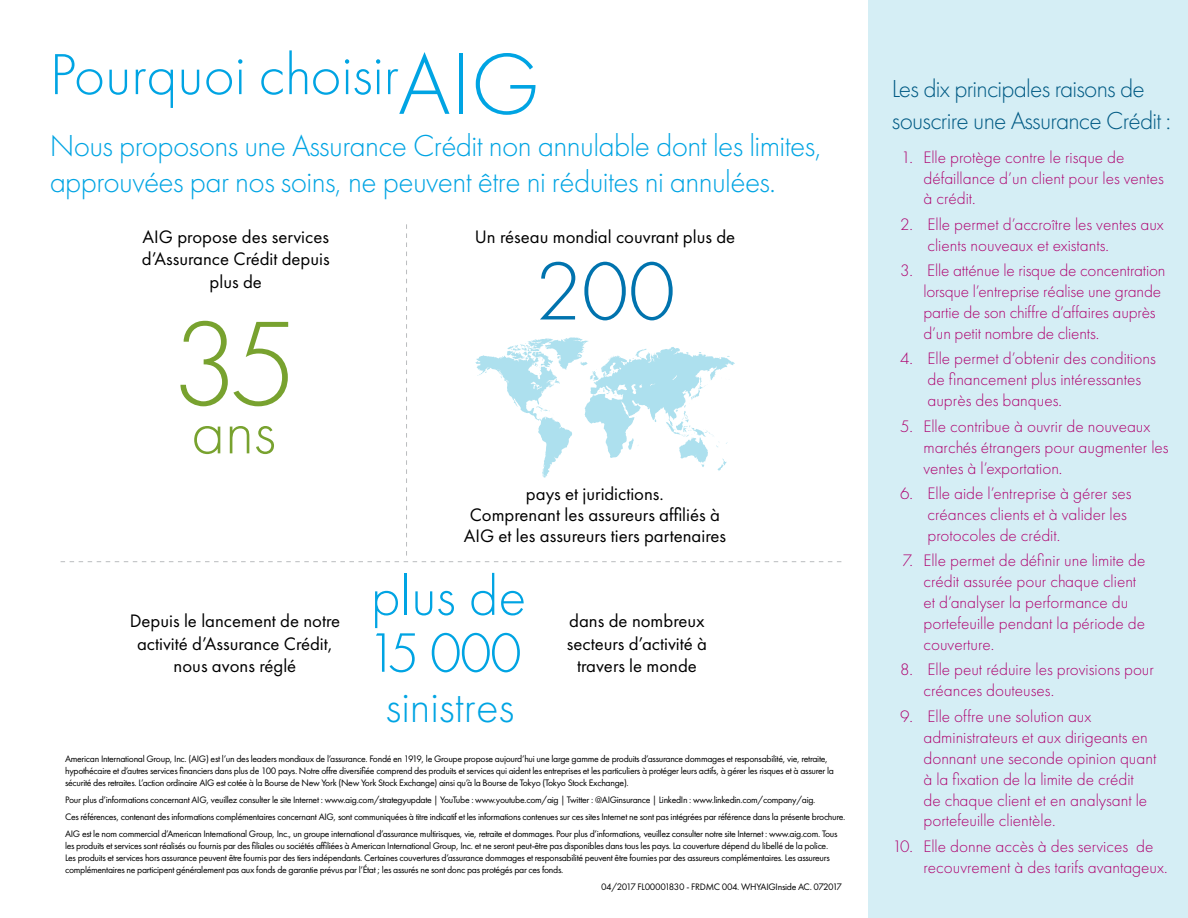
<style>
.page{position:relative;width:1188px;height:918px;background:#fff}
.page>*{position:absolute;margin:0;border:0;box-sizing:border-box;transform-origin:0 0}
.t1{font:300 85.5px "Futura PT";color:#0073ae}
.t2{font:300 65.7px "Futura PT";color:#78a22f}
.t3{font:300 60px "Futura PT";color:#00a4e3}
.t4{font:300 57.6px "Futura PT";color:#00a4e3}
.t5{font:300 46.8px "Futura PT";color:#00a4e3}
.t6{font:300 31.5px/36px "Futura PT";letter-spacing:-.02em;color:#00a4e3}
.t7{font:300 25.5px/31.5px "Futura PT";letter-spacing:-.03em;color:#005a84}
.t8{font:18.75px/22.5px "Futura PT";color:#000;text-align:center}
.t9{font:300 17.25px/21px "Futura PT";color:#ae006e}
.t10{font:9.75px/12px "Futura PT";letter-spacing:-.03em;color:#000}
.s1{font-size:90px}
</style>
<div class="page">
<div style="left:868px;top:0;width:320px;height:918px;background:#d5eef5"></div>
<svg style="left:61px;top:224px;width:780px;height:338px"></svg>
<h3 class="t3" style="left:50px;top:40px;width:492px">Pourquoi choisir <span class="s1">AIG</span></h3>
<h3 class="t6" style="left:50px;top:127px;width:774px">Nous proposons une Assurance Crédit non annulable dont les limites, approuvées par nos soins, ne peuvent être ni réduites ni annulées.</h3>
<h3 class="t8" style="left:142px;top:225px;width:189px">AIG propose des services d’Assurance Crédit depuis plus de</h3>
<h2 class="t2" style="left:171px;top:394px;width:128px"><sup>35</sup>ans</h2>
<h3 class="t8" style="left:475px;top:225px;width:262px">Un réseau mondial couvrant plus de</h3>
<h1 class="t1" style="left:535px;top:243px;width:142px">200</h1>
<h3 class="t8" style="left:464px;top:483px;width:264px;line-height:21px">pays et juridictions.<br>Comprenant les assureurs affiliés à<br>AIG et les assureurs tiers partenaires</h3>
<h3 class="t4" style="left:371px;top:563px;width:157px">plus de</h3>
<h3 class="t8" style="left:130px;top:610px;width:212px">Depuis le lancement de notre activité d’Assurance Crédit, nous avons réglé</h3>
<h3 class="t8" style="left:567px;top:610px;width:142px;text-align:left">dans de nombreux secteurs d’activité à</h3>
<h3 class="t4" style="left:366px;top:620px;width:157px">15 000</h3>
<h3 class="t8" style="left:577px;top:655px;width:121px">travers le monde</h3>
<h3 class="t5" style="left:386px;top:680px;width:130px">sinistres</h3>
<p class="t10" style="left:65px;top:753px;width:770px">American International Group, Inc. (AIG) est l’un des leaders mondiaux de l’assurance. Fondé en 1919, le Groupe propose aujourd’hui une large gamme de produits d’assurance dommages et responsabilité, vie, retraite, hypothécaire et d’autres services financiers dans plus de 100 pays. Notre offre diversifiée comprend des produits et services qui aident les entreprises et les particuliers à protéger leurs actifs, à gérer les risques et à assurer la sécurité des retraites. L’action ordinaire AIG est cotée à la Bourse de New York (New York Stock Exchange) ainsi qu’à la Bourse de Tokyo (Tokyo Stock Exchange).</p>
<p class="t10" style="left:65px;top:791px;width:782px;line-height:16.8px">Pour plus d’informations concernant AIG, veuillez consulter le site Internet : www.aig.com/strategyupdate | YouTube : www.youtube.com/aig | Twitter : @AIGinsurance | LinkedIn : www.linkedin.com/company/aig.<br>Ces références, contenant des informations complémentaires concernant AIG, sont communiquées à titre indicatif et les informations contenues sur ces sites Internet ne sont pas intégrées par référence dans la présente brochure.<br>AIG est le nom commercial d’American International Group, Inc., un groupe international d’assurance multirisques, vie, retraite et dommages. Pour plus d’informations, veuillez consulter notre site Internet : www.aig.com. Tous</p>
<p class="t10" style="left:65px;top:840px;width:766px">les produits et services sont réalisés ou fournis par des filiales ou sociétés affiliées à American International Group, Inc. et ne seront peut-être pas disponibles dans tous les pays. La couverture dépend du libellé de la police.<br>Les produits et services hors assurance peuvent être fournis par des tiers indépendants. Certaines couvertures d’assurance dommages et responsabilité peuvent être fournies par des assureurs complémentaires. Les assureurs complémentaires ne participent généralement pas aux fonds de garantie prévus par l’État ; les assurés ne sont donc pas protégés par ces fonds.</p>
<p class="t10" style="left:601px;top:880px;width:242px">04/2017 FL00001830 - FRDMC 004. WHYAIGInside AC. 072017</p>
<h3 class="t7" style="left:892px;top:73px;width:280px">Les dix principales raisons de souscrire une Assurance Crédit :</h3>
<h3 class="t9" style="left:923px;top:146px;width:242px;text-indent:-22px">1. Elle protège contre le risque de défaillance d’un client pour les ventes à crédit.</h3>
<h3 class="t9" style="left:927px;top:214px;width:238px;text-indent:-27px">2. Elle permet d’accroître les ventes aux clients nouveaux et existants.</h3>
<h3 class="t9" style="left:923px;top:260px;width:244px;text-indent:-23px">3. Elle atténue le risque de concentration lorsque l’entreprise réalise une grande partie de son chiffre d’affaires auprès d’un petit nombre de clients.</h3>
<h3 class="t9" style="left:927px;top:348px;width:230px;text-indent:-27px">4. Elle permet d’obtenir des conditions de financement plus intéressantes auprès des banques.</h3>
<h3 class="t9" style="left:923px;top:415px;width:247px;text-indent:-23px">5. Elle contribue à ouvrir de nouveaux marchés étrangers pour augmenter les ventes à l’exportation.</h3>
<h3 class="t9" style="left:927px;top:483px;width:206px;text-indent:-27px">6. Elle aide l’entreprise à gérer ses créances clients et à valider les protocoles de crédit.</h3>
<h3 class="t9" style="left:923px;top:550px;width:224px;text-indent:-21px">7. Elle permet de définir une limite de crédit assurée pour chaque client et d’analyser la performance du portefeuille pendant la période de couverture.</h3>
<h3 class="t9" style="left:923px;top:659px;width:232px;text-indent:-23px">8. Elle peut réduire les provisions pour créances douteuses.</h3>
<h3 class="t9" style="left:923px;top:705px;width:234px;text-indent:-23px">9. Elle offre une solution aux administrateurs et aux dirigeants en donnant une seconde opinion quant à la fixation de la limite de crédit<br>de chaque client et en analysant le portefeuille clientèle.</h3>
<h3 class="t9" style="left:923px;top:836px;width:246px;text-indent:-31px">10. Elle donne accès à des services de recouvrement à des tarifs avantageux.</h3>
</div>
